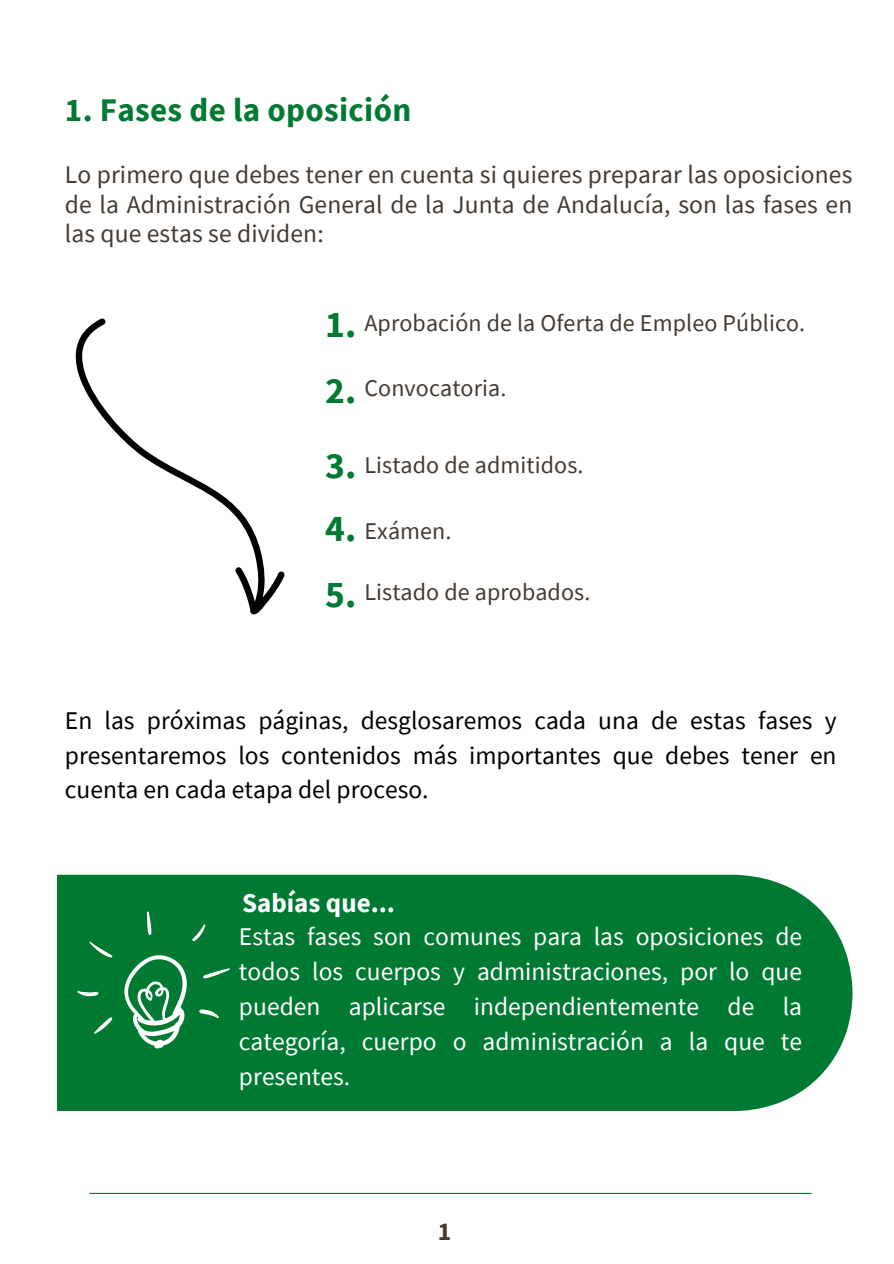
<style>
.page{position:relative;width:894px;height:1264px;background:#fff}
.page>*{position:absolute;margin:0;border:0;box-sizing:border-box;transform-origin:0 0}
.t1{font:700 37.5px "Source Sans Pro";color:#007a33}
.t2{font:700 33px "Source Sans Pro";letter-spacing:.01em;color:#007a33}
.t3{font:700 27px "Source Sans Pro";color:#fefefe}
.t4{font:25.5px/34.8px "Source Sans Pro";color:#fefefe;text-align:justify}
.t5{font:25.5px/29.2px "Source Sans Pro";letter-spacing:.005em;color:#443a31;text-align:justify}
.t6{font:25.5px/34.8px "Source Sans Pro";color:#000;text-align:justify}
.t7{font:700 25.5px "Source Sans Pro";color:#443a31}
.t8{font:24px "Source Sans Pro";letter-spacing:.005em;color:#443a31}
</style>
<div class="page">
<hr style="left:89px;top:1192px;width:722px;height:1px;background:#007a33">
<svg style="left:75px;top:318px;width:210px;height:296px"></svg>
<div style="left:57px;top:874px;width:795px;height:237px;background:#007a33"></div>
<svg style="left:77px;top:910px;width:154px;height:143px;background:#198747"></svg>
<h2 class="t2" style="left:65px;top:89px;width:348px">1. Fases de la oposición</h2>
<p class="t5" style="left:65px;top:160px;width:788px">Lo primero que debes tener en cuenta si quieres preparar las oposiciones de la Administración General de la Junta de Andalucía, son las fases en las que estas se dividen:</p>
<p class="t1" style="left:325px;top:300px;width:33px">1.</p>
<p class="t8" style="left:364px;top:308px;width:442px">Aprobación de la Oferta de Empleo Público.</p>
<h1 class="t1" style="left:325px;top:366px;width:33px">2.</h1>
<h1 class="t8" style="left:364px;top:372px;width:143px">Convocatoria.</h1>
<p class="t1" style="left:325px;top:441px;width:33px">3.</p>
<h1 class="t8" style="left:364px;top:449px;width:220px">Listado de admitidos.</h1>
<p class="t1" style="left:325px;top:504px;width:33px">4.</p>
<p class="t8" style="left:364px;top:515px;width:89px">Exámen.</p>
<h1 class="t1" style="left:325px;top:570px;width:33px">5.</h1>
<h1 class="t8" style="left:364px;top:576px;width:227px">Listado de aprobados.</h1>
<h4 class="t6" style="left:65px;top:702px;width:773px">En las próximas páginas, desglosaremos cada una de estas fases y presentaremos los contenidos más importantes que debes tener en cuenta en cada etapa del proceso.</h4>
<h3 class="t3" style="left:242px;top:885px;width:154px">Sabías que...</h3>
<p class="t4" style="left:239px;top:918px;width:564px">Estas fases son comunes para las oposiciones de todos los cuerpos y administraciones, por lo que pueden aplicarse independientemente de la categoría, cuerpo o administración a la que te presentes.</p>
<h4 class="t7" style="left:438px;top:1215px;width:15px">1</h4>
</div>
